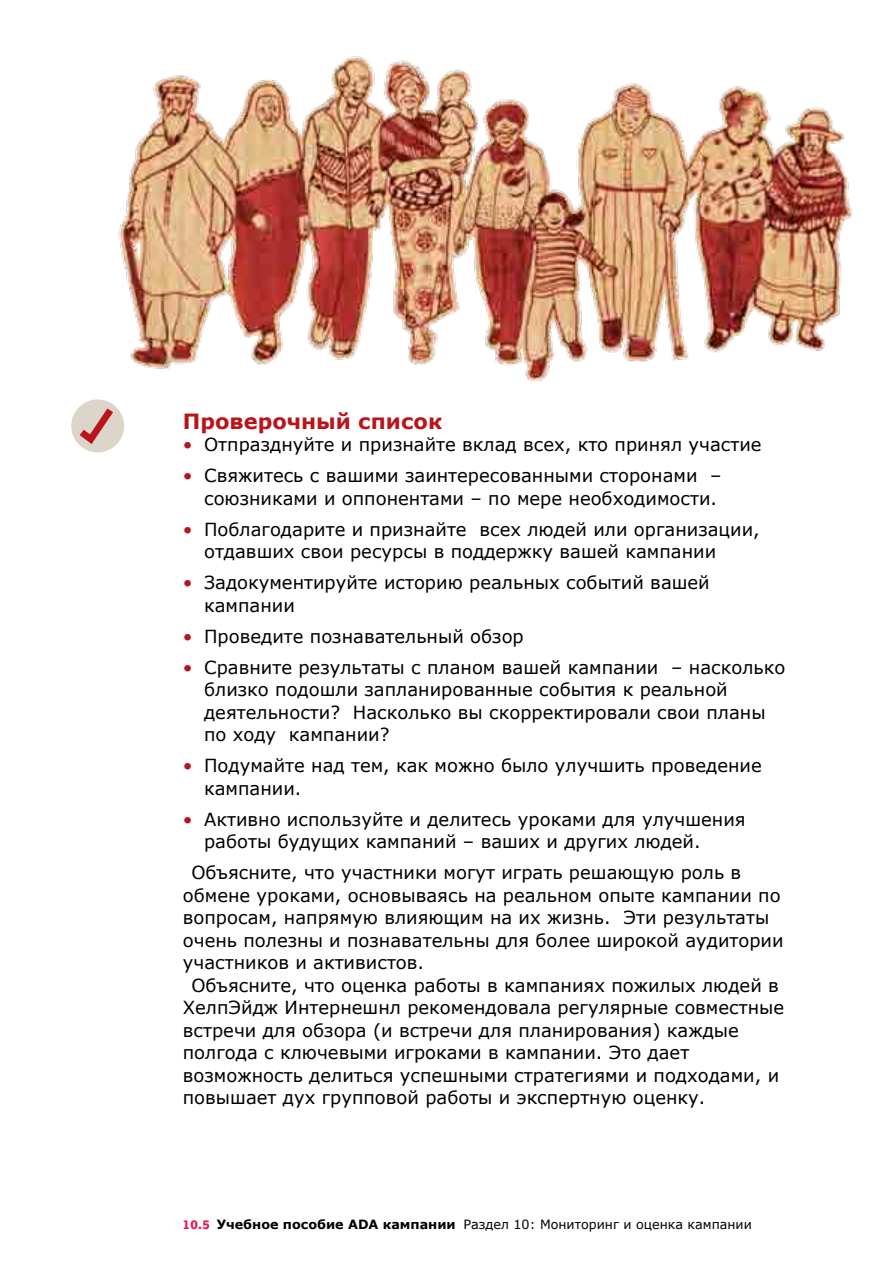
<style>
.page{position:relative;width:893px;height:1263px;background:#fff}
.page>*{position:absolute;margin:0;border:0;box-sizing:border-box;transform-origin:0 0}
.t1{font:700 21px "Verdana";color:#ba141a}
.t2{font:18px/22.5px "Verdana";color:#000}
.t3{font:12.75px "Verdana";color:#000}
.s1{color:#ba141a}
.s2{font-family:"Lexia X Bold";color:#ed1651}
.s3{font-weight:700}
</style>
<div class="page">
<div style="left:71px;top:399px;width:53px;height:53px;background:#ddd5ca;border-radius:50%"></div>
<svg style="left:72px;top:401px;width:48px;height:48px"></svg>
<img style="left:118px;top:56px;width:734px;height:326px">
<p class="t1" style="left:183px;top:406px;width:261px">Проверочный список</p>
<p class="t2" style="left:183px;top:433px;width:580px"><span class="s1">•</span> Отпразднуйте и признайте вклад всех, кто принял участие</p>
<p class="t2" style="left:183px;top:464px;width:540px;text-align:right"><span class="s1">•</span> Свяжитесь с вашими заинтересованными сторонами – союзниками и оппонентами – по мере необходимости.</p>
<p class="t2" style="left:204px;top:518px;width:557px;text-indent:-21px"><span class="s1">•</span> Поблагодарите и признайте всех людей или организации, отдавших свои ресурсы в поддержку вашей кампании</p>
<p class="t2" style="left:204px;top:571px;width:507px;text-indent:-21px"><span class="s1">•</span> Задокументируйте историю реальных событий вашей кампании</p>
<p class="t2" style="left:183px;top:625px;width:342px"><span class="s1">•</span> Проведите познавательный обзор</p>
<p class="t2" style="left:204px;top:655px;width:583px;text-indent:-21px"><span class="s1">•</span> Сравните результаты с планом вашей кампании – насколько близко подошли запланированные события к реальной деятельности? Насколько вы скорректировали свои планы по ходу кампании?</p>
<p class="t2" style="left:204px;top:754px;width:559px;text-indent:-21px"><span class="s1">•</span> Подумайте над тем, как можно было улучшить проведение кампании.</p>
<p class="t2" style="left:204px;top:807px;width:543px;text-indent:-21px"><span class="s1">•</span> Активно используйте и делитесь уроками для улучшения работы будущих кампаний – ваших и других людей.</p>
<p class="t2" style="left:191px;top:861px;width:551px">Объясните, что участники могут играть решающую роль в</p>
<p class="t2" style="left:183px;top:883px;width:599px">обмене уроками, основываясь на реальном опыте кампании по</p>
<p class="t2" style="left:183px;top:906px;width:588px">вопросам, напрямую влияющим на их жизнь. Эти результаты</p>
<p class="t2" style="left:183px;top:928px;width:602px">очень полезны и познавательны для более широкой аудитории</p>
<p class="t2" style="left:183px;top:951px;width:243px">участников и активистов.</p>
<p class="t2" style="left:191px;top:973px;width:589px">Объясните, что оценка работы в кампаниях пожилых людей в</p>
<p class="t2" style="left:183px;top:996px;width:603px">ХелпЭйдж Интернешнл рекомендовала регулярные совместные</p>
<p class="t2" style="left:183px;top:1018px;width:558px">встречи для обзора (и встречи для планирования) каждые</p>
<p class="t2" style="left:183px;top:1041px;width:508px">полгода с ключевыми игроками в кампании. Это дает</p>
<p class="t2" style="left:183px;top:1063px;width:598px">возможность делиться успешными стратегиями и подходами, и</p>
<p class="t2" style="left:183px;top:1086px;width:524px">повышает дух групповой работы и экспертную оценку.</p>
<p class="t3" style="left:183px;top:1215px;width:570px"><span class="s2">10.5</span> <span class="s3">Учебное пособие ADA кампании</span> Раздел 10: Мониторинг и оценка кампании</p>
</div>
